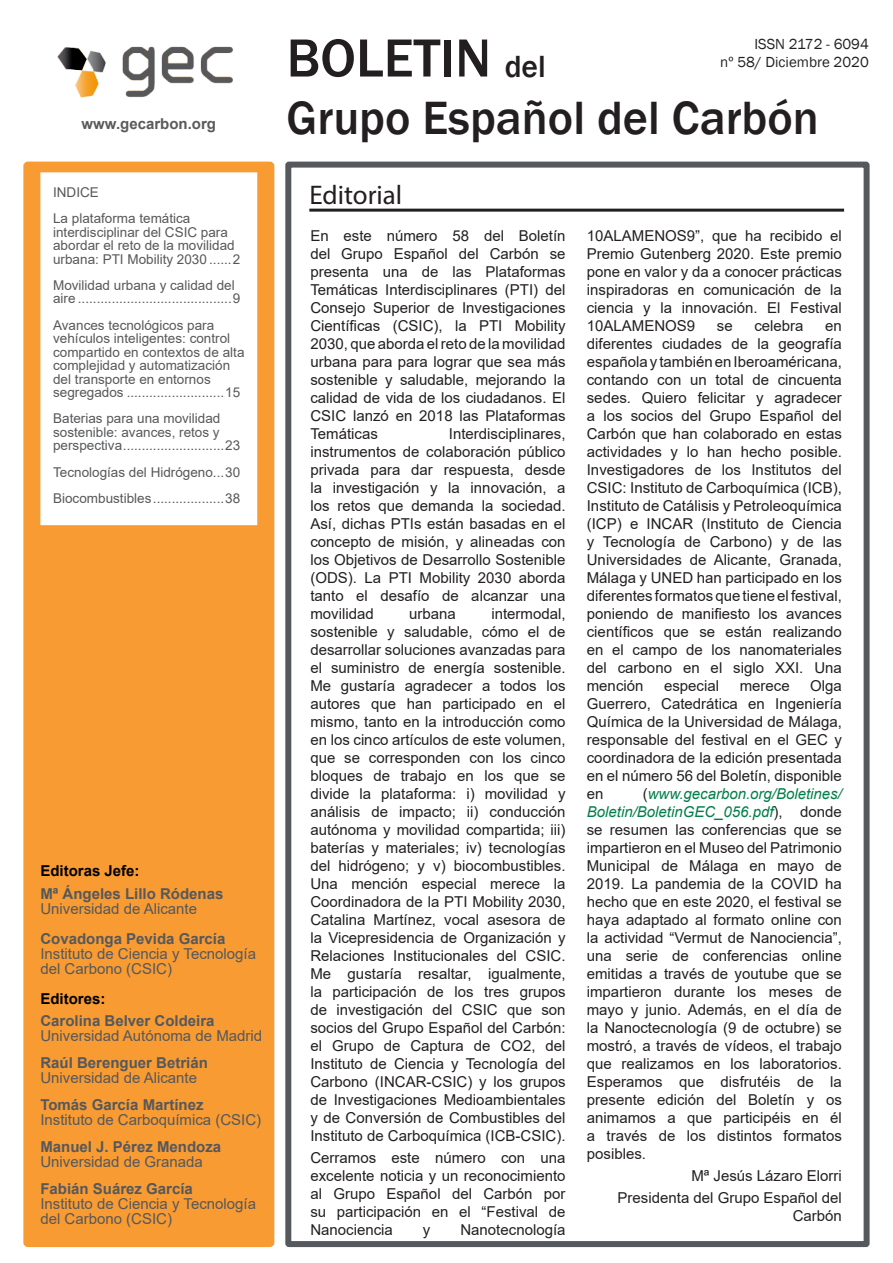
<style>
.page{position:relative;width:893px;height:1263px;background:#fff}
.page>*{position:absolute;margin:0;border:0;box-sizing:border-box;transform-origin:0 0}
.t1{font:500 55.5px "Franklin Gothic";color:#231f20}
.t2{font:500 48px "Franklin Gothic";color:#231f20}
.t3{font:27px "Myriad Pro";color:#231f20}
.TEXTOS{font:15px/18px "Arial";color:#231f20;text-align:justify}
.t4{font:15px/15px "Arial";color:#55585c}
.t5{font:700 15px "Arial";color:#55585c}
.t6{font:15px/18px "Franklin Gothic";color:#231f20;text-align:right}
.t7{font:700 15px "Arial";color:#000}
.t8{font:700 15px "Arial";color:#5c595c}
.INDICE_ok{font:13.5px/13.5px "Arial";color:#57585a}
.s1{font-size:31.5px}
.s2{font-style:italic;color:#007f49}
</style>
<div class="page">
<div style="left:26px;top:165px;width:245px;height:1079px;background:#f89b33;border-radius:2px"></div>
<div style="left:23px;top:162px;width:251px;height:1085px;border:6px solid #f89b33;border-radius:2px"></div>
<div style="left:285px;top:162px;width:585px;height:1085px;border:6px solid #55585c"></div>
<div style="left:40px;top:172px;width:217px;height:353px;background:#fff;border:2px solid #fff"></div>
<hr style="left:309px;top:209px;width:535px;height:3px;background:#231f20">
<img style="left:57px;top:46px;width:176px;height:52px">
<p class="t8" style="left:82px;top:113px;width:136px">www.gecarbon.org</p>
<p class="INDICE_ok" style="left:53px;top:185px;width:47px">INDICE</p>
<p class="INDICE_ok" style="left:53px;top:212px;width:189px">La plataforma temática interdisciplinar del CSIC para abordar el reto de la movilidad urbana: PTI Mobility 2030 ......2</p>
<p class="INDICE_ok" style="left:53px;top:278px;width:189px">Movilidad urbana y calidad del aire .........................................9</p>
<p class="INDICE_ok" style="left:53px;top:318px;width:193px">Avances tecnológicos para vehículos inteligentes: control compartido en contextos de alta complejidad y automatización del transporte en entornos segregados ..........................15</p>
<p class="INDICE_ok" style="left:53px;top:412px;width:189px">Baterias para una movilidad sostenible: avances, retos y perspectiva...........................23</p>
<p class="INDICE_ok" style="left:53px;top:465px;width:189px">Tecnologías del Hidrógeno...30</p>
<p class="INDICE_ok" style="left:53px;top:491px;width:189px">Biocombustibles...................38</p>
<p class="t7" style="left:40px;top:860px;width:101px">Editoras Jefe:</p>
<p class="t5" style="left:40px;top:883px;width:185px">Mª Ángeles Lillo Ródenas</p>
<p class="t4" style="left:40px;top:901px;width:158px">Universidad de Alicante</p>
<p class="t5" style="left:40px;top:928px;width:187px">Covadonga Pevida García</p>
<p class="t4" style="left:40px;top:946px;width:217px">Instituto de Ciencia y Tecnología del Carbono (CSIC)</p>
<p class="t7" style="left:40px;top:988px;width:67px">Editores:</p>
<p class="t5" style="left:40px;top:1010px;width:176px">Carolina Belver Coldeira</p>
<p class="t4" style="left:40px;top:1028px;width:223px">Universidad Autónoma de Madrid</p>
<p class="t5" style="left:40px;top:1052px;width:169px">Raúl Berenguer Betrián</p>
<p class="t4" style="left:40px;top:1070px;width:158px">Universidad de Alicante</p>
<p class="t5" style="left:40px;top:1094px;width:165px">Tomás García Martínez</p>
<p class="t4" style="left:40px;top:1112px;width:222px">Instituto de Carboquímica (CSIC)</p>
<p class="t5" style="left:40px;top:1136px;width:182px">Manuel J. Pérez Mendoza</p>
<p class="t4" style="left:40px;top:1154px;width:164px">Universidad de Granada</p>
<p class="t5" style="left:40px;top:1178px;width:154px">Fabián Suárez García</p>
<p class="t4" style="left:40px;top:1196px;width:217px">Instituto de Ciencia y Tecnología del Carbono (CSIC)</p>
<p class="t6" style="left:720px;top:35px;width:150px">ISSN 2172 - 6094<br>nº 58/ Diciembre 2020</p>
<h1 class="t1" style="left:287px;top:24px;width:261px">BOLETIN <span class="s1">del</span></h1>
<h2 class="t2" style="left:287px;top:88px;width:534px">Grupo Español del Carbón</h2>
<h3 class="t3" style="left:309px;top:179px;width:94px">Editorial</h3>
<p class="TEXTOS" style="left:310px;top:226px;width:257px">En este número 58 del Boletín del Grupo Español del Carbón se presenta una de las Plataformas Temáticas Interdisciplinares (PTI) del Consejo Superior de Investigaciones Científicas (CSIC), la PTI Mobility 2030, que aborda el reto de la movilidad urbana para para lograr que sea más sostenible y saludable, mejorando la calidad de vida de los ciudadanos. El CSIC lanzó en 2018 las Plataformas Temáticas</p>
<p class="TEXTOS" style="left:310px;top:424px;width:257px;text-indent:138px">Interdisciplinares, instrumentos de colaboración público privada para dar respuesta, desde la investigación y la innovación, a los retos que demanda la sociedad.<br>Así, dichas PTIs están basadas en el concepto de misión, y alineadas con los Objetivos de Desarrollo Sostenible (ODS). La PTI Mobility 2030 aborda tanto el desafío de alcanzar una movilidad</p>
<p class="TEXTOS" style="left:310px;top:604px;width:257px;text-indent:181px">intermodal, sostenible y saludable, cómo el de desarrollar soluciones avanzadas para el suministro de energía sostenible.<br>Me gustaría agradecer a todos los autores que han participado en el mismo, tanto en la introducción como en los cinco artículos de este volumen, que se corresponden con los cinco bloques de trabajo en los que se divide la plataforma: i) movilidad y análisis de impacto; ii) conducción autónoma y movilidad compartida; iii) baterías y materiales; iv) tecnologías del hidrógeno; y v) biocombustibles.<br>Una mención especial merece la Coordinadora de la PTI Mobility 2030, Catalina Martínez, vocal asesora de la Vicepresidencia de Organización y Relaciones Institucionales del CSIC.<br>Me gustaría resaltar, igualmente, la participación de los tres grupos de investigación del CSIC que son socios del Grupo Español del Carbón: el Grupo de Captura de CO2, del Instituto de Ciencia y Tecnología del Carbono (INCAR-CSIC) y los grupos de Investigaciones Medioambientales y de Conversión de Combustibles del Instituto de Carboquímica (ICB-CSIC).</p>
<p class="TEXTOS" style="left:310px;top:1148px;width:257px">Cerramos este número con una excelente noticia y un reconocimiento al Grupo Español del Carbón por su participación en el “Festival de Nanociencia</p>
<p class="TEXTOS" style="left:409px;top:604px;width:48px">urbana</p>
<p class="TEXTOS" style="left:423px;top:1220px;width:9px">y</p>
<p class="TEXTOS" style="left:460px;top:1220px;width:107px">Nanotecnología</p>
<p class="TEXTOS" style="left:587px;top:226px;width:257px">10ALAMENOS9”, que ha recibido el Premio Gutenberg 2020. Este premio pone en valor y da a conocer prácticas inspiradoras en comunicación de la ciencia y la innovación. El Festival 10ALAMENOS9</p>
<p class="TEXTOS" style="left:717px;top:316px;width:17px">se</p>
<p class="TEXTOS" style="left:754px;top:316px;width:51px">celebra</p>
<p class="TEXTOS" style="left:587px;top:316px;width:257px;text-indent:238px">en diferentes ciudades de la geografía española y también en Iberoaméricana, contando con un total de cincuenta sedes. Quiero felicitar y agradecer a los socios del Grupo Español del Carbón que han colaborado en estas actividades y lo han hecho posible.<br>Investigadores de los Institutos del CSIC: Instituto de Carboquímica (ICB), Instituto de Catálisis y Petroleoquímica (ICP) e INCAR (Instituto de Ciencia y Tecnología de Carbono) y de las Universidades de Alicante, Granada, Málaga y UNED han participado en los diferentes formatos que tiene el festival, poniendo de manifiesto los avances científicos que se están realizando en el campo de los nanomateriales del carbono en el siglo XXI. Una mención</p>
<p class="TEXTOS" style="left:587px;top:676px;width:257px;text-indent:223px">Olga Guerrero, Catedrática en Ingeniería Química de la Universidad de Málaga, responsable del festival en el GEC y coordinadora de la edición presentada en el número 56 del Boletín, disponible en</p>
<p class="TEXTOS" style="left:664px;top:676px;width:57px">especial</p>
<p class="TEXTOS" style="left:740px;top:676px;width:52px">merece</p>
<p class="TEXTOS" style="left:587px;top:784px;width:257px;text-indent:56px">(<span class="s2">www.gecarbon.org/Boletines/ Boletin/BoletinGEC_056.pdf</span>), donde se resumen las conferencias que se impartieron en el Museo del Patrimonio Municipal de Málaga en mayo de 2019. La pandemia de la COVID ha hecho que en este 2020, el festival se haya adaptado al formato online con la actividad “Vermut de Nanociencia”, una serie de conferencias online emitidas a través de youtube que se impartieron durante los meses de mayo y junio. Además, en el día de la Nanoctecnología (9 de octubre) se mostró, a través de vídeos, el trabajo que realizamos en los laboratorios.<br>Esperamos que disfrutéis de la presente edición del Boletín y os animamos a que participéis en él a través de los distintos formatos posibles.</p>
<p class="TEXTOS" style="left:691px;top:1166px;width:152px">Mª Jesús Lázaro Elorri</p>
<p class="TEXTOS" style="left:618px;top:1189px;width:226px;text-align:right">Presidenta del Grupo Español del<br>Carbón</p>
</div>
